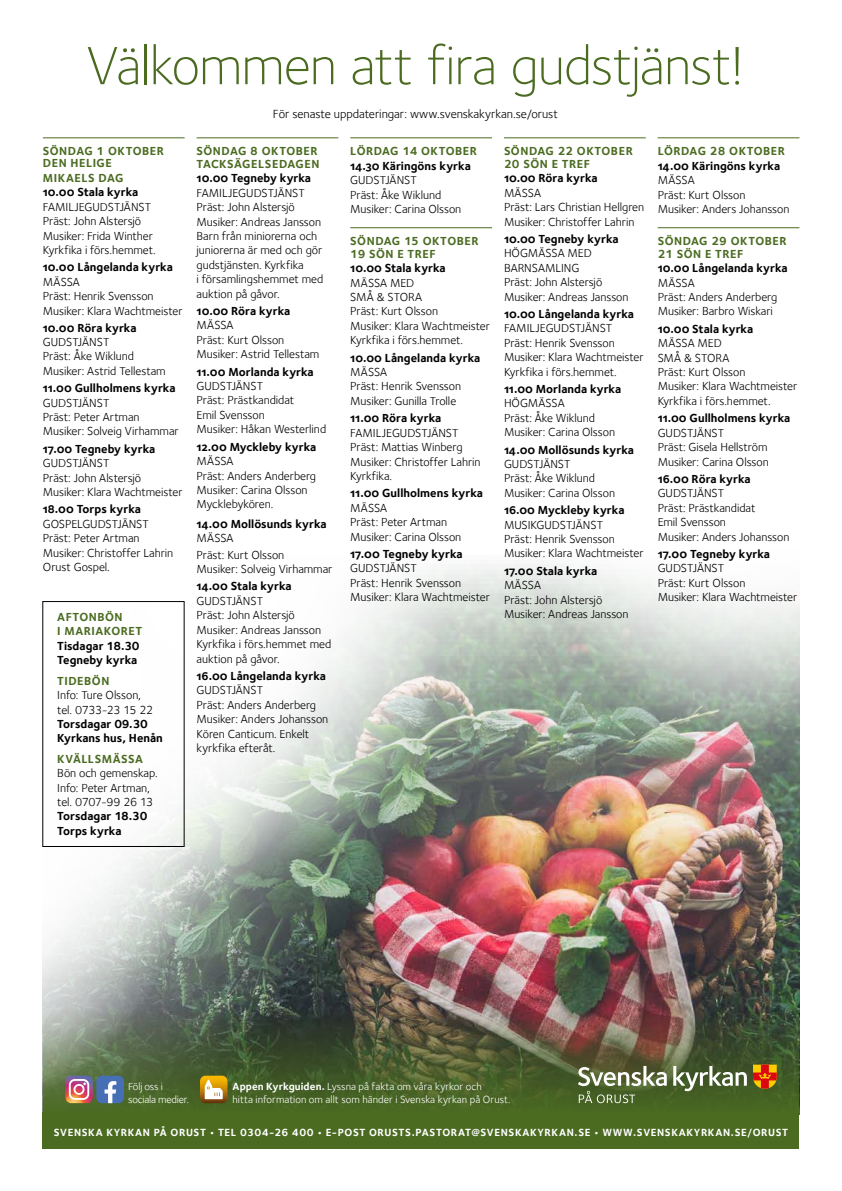
<style>
.page{position:relative;width:842px;height:1191px;background:#fff}
.page>*{position:absolute;margin:0;border:0;box-sizing:border-box;transform-origin:0 0}
.t1{font:300 55.7px "Foundry Sterling";letter-spacing:-.02em;color:#4b6b21}
.t2{font:12.4px "Foundry Sterling";letter-spacing:-.005em;color:#000}
.t3{font:12px/14.4px "Foundry Sterling Book OSF";letter-spacing:-.005em;color:#000}
.t4{font:12px "Foundry Sterling Bold OSF";color:#000}
.t5{font:700 12px/12.4px "Foundry Sterling";letter-spacing:.045em;color:#4b6b21}
.t6{font:700 12px/14.4px "Foundry Sterling";color:#000}
.t7{font:12px/14.4px "Foundry Sterling";letter-spacing:-.01em;color:#000}
.t8{font:700 10.7px "Foundry Sterling";letter-spacing:.06em;color:#fff}
.t9{font:10.7px/12.8px "Foundry Sterling";color:#fff}
.t10{font:10.7px/12.8px "Foundry Sterling";letter-spacing:-.02em;color:#fff}
.s1{font-weight:700}
</style>
<div class="page">
<img style="left:196px;top:564px;width:603px;height:443px">
<div style="left:43px;top:1112px;width:756px;height:36px;background:#4b6b21"></div>
<img style="left:83px;top:1007px;width:716px;height:105px">
<svg style="left:753px;top:1064px;width:24px;height:24px"></svg>
<svg style="left:673px;top:1066px;width:74px;height:25px"></svg>
<svg style="left:578px;top:1066px;width:89px;height:37px;background:#75845b"></svg>
<svg style="left:200px;top:1075px;width:27px;height:28px"></svg>
<svg style="left:42px;top:981px;width:154px;height:129px;background:#76836e"></svg>
<svg style="left:509px;top:137px;width:291px;height:596px"></svg>
<svg style="left:42px;top:879px;width:269px;height:102px"></svg>
<svg style="left:42px;top:564px;width:410px;height:315px"></svg>
<hr style="left:197px;top:137px;width:141px;height:1px;background:#4b6b21">
<hr style="left:504px;top:137px;width:142px;height:1px;background:#4b6b21">
<hr style="left:350px;top:137px;width:142px;height:1px;background:#4b6b21">
<hr style="left:350px;top:227px;width:142px;height:1px;background:#4b6b21">
<hr style="left:43px;top:137px;width:142px;height:1px;background:#4b6b21">
<hr style="left:658px;top:137px;width:141px;height:1px;background:#4b6b21">
<hr style="left:658px;top:227px;width:141px;height:1px;background:#4b6b21">
<h1 class="t1" style="left:86px;top:34px;width:660px">Välkommen att fira gudstjänst!</h1>
<p class="t2" style="left:273px;top:107px;width:287px">För senaste uppdateringar: www.svenskakyrkan.se/orust</p>
<p class="t5" style="left:43px;top:145px;width:123px;line-height:12px">SÖNDAG 1 OKTOBER<br>DEN HELIGE</p>
<p class="t5" style="left:43px;top:171px;width:82px">MIKAELS DAG</p>
<p class="t4" style="left:43px;top:185px;width:97px">10.00 Stala kyrka</p>
<p class="t3" style="left:43px;top:199px;width:114px">FAMILJEGUDSTJÄNST<br>Präst: John Alstersjö<br>Musiker: Frida Winther<br>Kyrkfika i förs.hemmet.</p>
<p class="t4" style="left:43px;top:260px;width:131px">10.00 Långelanda kyrka</p>
<p class="t3" style="left:43px;top:274px;width:141px">MÄSSA<br>Präst: Henrik Svensson<br>Musiker: Klara Wachtmeister</p>
<p class="t4" style="left:43px;top:320px;width:95px">10.00 Röra kyrka</p>
<p class="t3" style="left:43px;top:335px;width:124px">GUDSTJÄNST<br>Präst: Åke Wiklund<br>Musiker: Astrid Tellestam</p>
<p class="t4" style="left:43px;top:381px;width:134px">11.00 Gullholmens kyrka</p>
<p class="t3" style="left:43px;top:395px;width:137px">GUDSTJÄNST<br>Präst: Peter Artman<br>Musiker: Solveig Virhammar</p>
<p class="t4" style="left:43px;top:441px;width:114px">17.00 Tegneby kyrka</p>
<p class="t3" style="left:43px;top:456px;width:141px">GUDSTJÄNST<br>Präst: John Alstersjö<br>Musiker: Klara Wachtmeister</p>
<p class="t4" style="left:43px;top:502px;width:100px">18.00 Torps kyrka</p>
<p class="t3" style="left:43px;top:516px;width:132px">GOSPELGUDSTJÄNST<br>Präst: Peter Artman<br>Musiker: Christoffer Lahrin<br>Orust Gospel.</p>
<p class="t5" style="left:57px;top:609px;width:86px;line-height:14.4px">AFTONBÖN<br>I MARIAKORET</p>
<p class="t6" style="left:57px;top:638px;width:84px">Tisdagar 18.30<br>Tegneby kyrka</p>
<p class="t5" style="left:57px;top:674px;width:54px">TIDEBÖN</p>
<p class="t7" style="left:57px;top:688px;width:97px">Info: Ture Olsson, tel. 0733-23 15 22</p>
<p class="t6" style="left:57px;top:716px;width:107px">Torsdagar 09.30<br>Kyrkans hus, Henån</p>
<p class="t5" style="left:57px;top:752px;width:87px">KVÄLLSMÄSSA</p>
<p class="t7" style="left:57px;top:766px;width:102px">Bön och gemenskap.<br>Info: Peter Artman, tel. 0707-99 26 13</p>
<p class="t6" style="left:57px;top:809px;width:92px">Torsdagar 18.30<br>Torps kyrka</p>
<p class="t5" style="left:197px;top:145px;width:124px">SÖNDAG 8 OKTOBER<br>TACKSÄGELSEDAGEN</p>
<p class="t4" style="left:197px;top:171px;width:116px">10.00 Tegneby kyrka</p>
<p class="t3" style="left:197px;top:185px;width:128px">FAMILJEGUDSTJÄNST<br>Präst: John Alstersjö<br>Musiker: Andreas Jansson<br>Barn från miniorerna och juniorerna är med och gör gudstjänsten. Kyrkfika<br>i församlingshemmet med auktion på gåvor.</p>
<p class="t4" style="left:197px;top:304px;width:95px">10.00 Röra kyrka</p>
<p class="t3" style="left:197px;top:318px;width:124px">MÄSSA<br>Präst: Kurt Olsson<br>Musiker: Astrid Tellestam</p>
<p class="t4" style="left:197px;top:364px;width:119px">11.00 Morlanda kyrka</p>
<p class="t3" style="left:197px;top:379px;width:131px">GUDSTJÄNST<br>Präst: Prästkandidat<br>Emil Svensson<br>Musiker: Håkan Westerlind</p>
<p class="t4" style="left:197px;top:439px;width:121px">12.00 Myckleby kyrka</p>
<p class="t3" style="left:197px;top:454px;width:121px">MÄSSA<br>Präst: Anders Anderberg<br>Musiker: Carina Olsson<br>Mycklebykören.</p>
<p class="t4" style="left:197px;top:516px;width:131px">14.00 Mollösunds kyrka</p>
<p class="t3" style="left:197px;top:530px;width:89px;line-height:16.5px">MÄSSA<br>Präst: Kurt Olsson</p>
<p class="t3" style="left:197px;top:562px;width:137px">Musiker: Solveig Virhammar</p>
<p class="t4" style="left:197px;top:579px;width:97px">14.00 Stala kyrka</p>
<p class="t3" style="left:197px;top:593px;width:136px">GUDSTJÄNST<br>Präst: John Alstersjö<br>Musiker: Andreas Jansson<br>Kyrkfika i förs.hemmet med auktion på gåvor.</p>
<p class="t4" style="left:197px;top:668px;width:131px">16.00 Långelanda kyrka</p>
<p class="t3" style="left:197px;top:683px;width:133px">GUDSTJÄNST<br>Präst: Anders Anderberg<br>Musiker: Anders Johansson<br>Kören Canticum. Enkelt kyrkfika efteråt.</p>
<p class="t5" style="left:350px;top:145px;width:128px">LÖRDAG 14 OKTOBER</p>
<p class="t4" style="left:350px;top:159px;width:122px">14.30 Käringöns kyrka</p>
<p class="t3" style="left:350px;top:173px;width:113px">GUDSTJÄNST<br>Präst: Åke Wiklund<br>Musiker: Carina Olsson</p>
<p class="t5" style="left:350px;top:235px;width:130px">SÖNDAG 15 OKTOBER<br>19 SÖN E TREF</p>
<p class="t4" style="left:350px;top:261px;width:97px">10.00 Stala kyrka</p>
<p class="t3" style="left:350px;top:275px;width:141px">MÄSSA MED<br>SMÅ &amp; STORA<br>Präst: Kurt Olsson<br>Musiker: Klara Wachtmeister<br>Kyrkfika i förs.hemmet.</p>
<p class="t4" style="left:350px;top:350px;width:131px">10.00 Långelanda kyrka</p>
<p class="t3" style="left:350px;top:365px;width:112px">MÄSSA<br>Präst: Henrik Svensson<br>Musiker: Gunilla Trolle</p>
<p class="t4" style="left:350px;top:411px;width:92px">11.00 Röra kyrka</p>
<p class="t3" style="left:350px;top:425px;width:132px">FAMILJEGUDSTJÄNST<br>Präst: Mattias Winberg<br>Musiker: Christoffer Lahrin<br>Kyrkfika.</p>
<p class="t4" style="left:350px;top:486px;width:134px">11.00 Gullholmens kyrka</p>
<p class="t3" style="left:350px;top:500px;width:113px">MÄSSA<br>Präst: Peter Artman<br>Musiker: Carina Olsson</p>
<p class="t4" style="left:350px;top:546px;width:114px">17.00 Tegneby kyrka</p>
<p class="t3" style="left:350px;top:561px;width:141px">GUDSTJÄNST<br>Präst: Henrik Svensson<br>Musiker: Klara Wachtmeister</p>
<p class="t5" style="left:504px;top:145px;width:130px">SÖNDAG 22 OKTOBER<br>20 SÖN E TREF</p>
<p class="t4" style="left:504px;top:171px;width:95px">10.00 Röra kyrka</p>
<p class="t3" style="left:504px;top:185px;width:142px">MÄSSA<br>Präst: Lars Christian Hellgren<br>Musiker: Christoffer Lahrin</p>
<p class="t4" style="left:504px;top:232px;width:116px">10.00 Tegneby kyrka</p>
<p class="t3" style="left:504px;top:246px;width:126px">HÖGMÄSSA MED<br>BARNSAMLING<br>Präst: John Alstersjö<br>Musiker: Andreas Jansson</p>
<p class="t4" style="left:504px;top:307px;width:131px">10.00 Långelanda kyrka</p>
<p class="t3" style="left:504px;top:321px;width:141px">FAMILJEGUDSTJÄNST<br>Präst: Henrik Svensson<br>Musiker: Klara Wachtmeister<br>Kyrkfika i förs.hemmet.</p>
<p class="t4" style="left:504px;top:382px;width:119px">11.00 Morlanda kyrka</p>
<p class="t3" style="left:504px;top:396px;width:113px">HÖGMÄSSA<br>Präst: Åke Wiklund<br>Musiker: Carina Olsson</p>
<p class="t4" style="left:504px;top:442px;width:131px">14.00 Mollösunds kyrka</p>
<p class="t3" style="left:504px;top:457px;width:113px">GUDSTJÄNST<br>Präst: Åke Wiklund<br>Musiker: Carina Olsson</p>
<p class="t4" style="left:504px;top:503px;width:122px">16.00 Myckleby kyrka</p>
<p class="t3" style="left:504px;top:517px;width:141px">MUSIKGUDSTJÄNST<br>Präst: Henrik Svensson<br>Musiker: Klara Wachtmeister</p>
<p class="t4" style="left:504px;top:563px;width:95px">17.00 Stala kyrka</p>
<p class="t3" style="left:504px;top:578px;width:126px">MÄSSA<br>Präst: John Alstersjö<br>Musiker: Andreas Jansson</p>
<p class="t5" style="left:658px;top:145px;width:129px">LÖRDAG 28 OKTOBER</p>
<p class="t4" style="left:658px;top:159px;width:124px">14.00 Käringöns kyrka</p>
<p class="t3" style="left:658px;top:173px;width:133px">MÄSSA<br>Präst: Kurt Olsson<br>Musiker: Anders Johansson</p>
<p class="t5" style="left:658px;top:235px;width:130px">SÖNDAG 29 OKTOBER<br>21 SÖN E TREF</p>
<p class="t4" style="left:658px;top:261px;width:131px">10.00 Långelanda kyrka</p>
<p class="t3" style="left:658px;top:275px;width:121px">MÄSSA<br>Präst: Anders Anderberg<br>Musiker: Barbro Wiskari</p>
<p class="t4" style="left:658px;top:321px;width:97px">10.00 Stala kyrka</p>
<p class="t3" style="left:658px;top:336px;width:141px">MÄSSA MED<br>SMÅ &amp; STORA<br>Präst: Kurt Olsson<br>Musiker: Klara Wachtmeister<br>Kyrkfika i förs.hemmet.</p>
<p class="t4" style="left:658px;top:411px;width:134px">11.00 Gullholmens kyrka</p>
<p class="t3" style="left:658px;top:425px;width:113px">GUDSTJÄNST<br>Präst: Gisela Hellström<br>Musiker: Carina Olsson</p>
<p class="t4" style="left:658px;top:471px;width:94px">16.00 Röra kyrka</p>
<p class="t3" style="left:658px;top:486px;width:133px">GUDSTJÄNST<br>Präst: Prästkandidat<br>Emil Svensson<br>Musiker: Anders Johansson</p>
<p class="t4" style="left:658px;top:546px;width:114px">17.00 Tegneby kyrka</p>
<p class="t3" style="left:658px;top:561px;width:141px">GUDSTJÄNST<br>Präst: Kurt Olsson<br>Musiker: Klara Wachtmeister</p>
<p class="t10" style="left:128px;top:1080px;width:62px">Följ oss i sociala medier.</p>
<p class="t9" style="left:233px;top:1080px;width:279px"><span class="s1">Appen Kyrkguiden.</span> Lyssna på fakta om våra kyrkor och<br>hitta information om allt som händer i Svenska kyrkan på Orust.</p>
<p class="t8" style="left:54px;top:1126px;width:736px">SVENSKA KYRKAN PÅ ORUST • TEL 0304-26 400 • E-POST ORUSTS.PASTORAT@SVENSKAKYRKAN.SE • WWW.SVENSKAKYRKAN.SE/ORUST</p>
</div>
